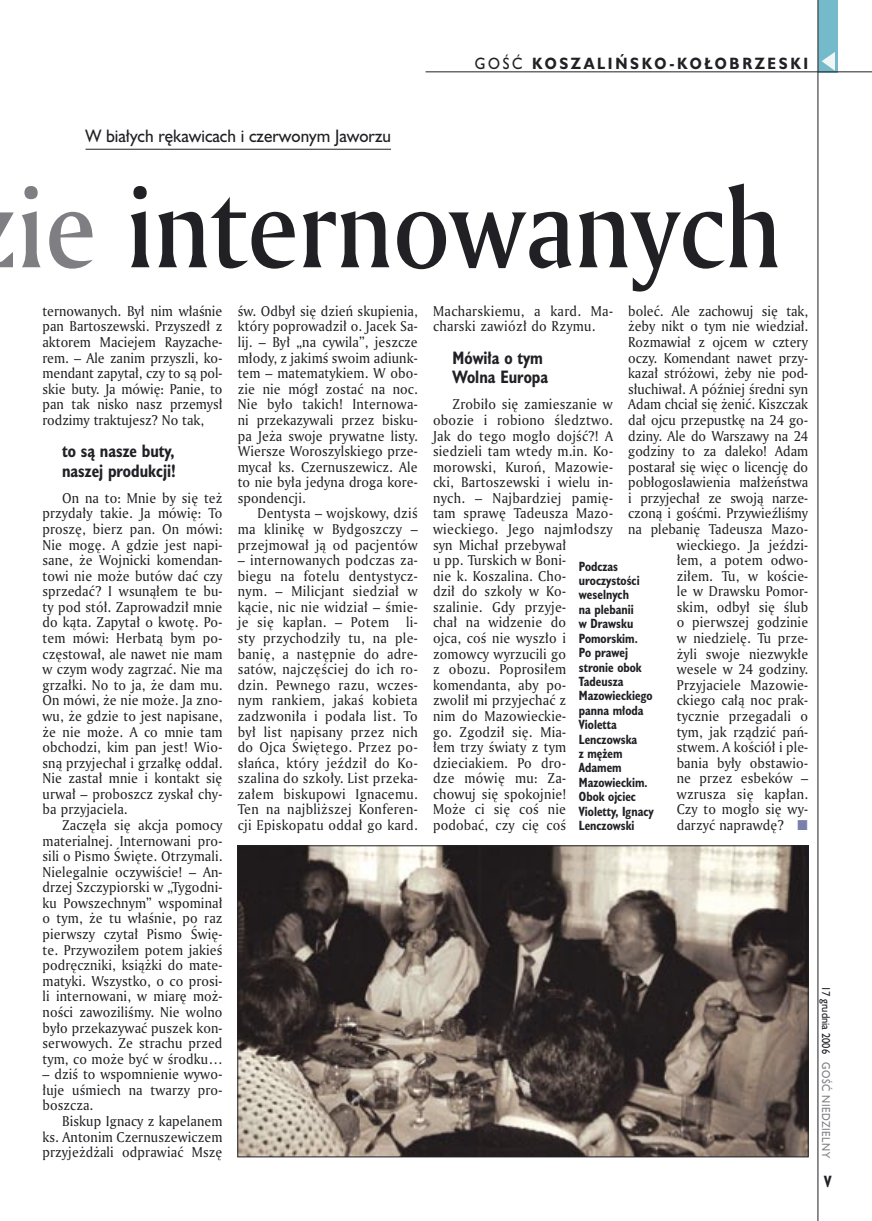
<style>
.page{position:relative;width:872px;height:1221px;background:#fff}
.page>*{position:absolute;margin:0;border:0;box-sizing:border-box;transform-origin:0 0}
.t1{font:108px "Amerigo Md PL";color:#212125;scale:.9 1}
._04_srodtytul_HuCB_11_pt{font:700 16.5px/19.5px "Humanst 521 Cn PL";color:#212125;scale:.94 1}
.t2{font:16.5px "Humanst 521 PL";color:#212125;scale:.94 1}
._15b_temat_prawo{font:700 15px "Humanst 521 PL";letter-spacing:.2em;color:#212125;scale:.9 1}
._17_pagina_prawa{font:700 15px "Humanst 521 Cn PL";color:#212125;scale:.94 1}
._01_body_tekst{font:13.8px/15.6px "Amerigo PL";letter-spacing:.01em;color:#212125;text-align:justify;scale:.94 1}
._09_podpis_zdjecia_HuCnB{font:700 12.3px/14.4px "Humanst 521 Cn PL";color:#212125;scale:.94 1}
._19a_data_prawa_GOSC{font:10.5px "Humanst 521 PL";letter-spacing:.05em;color:#7f7f83;scale:.9 1}
._19_data_prawa{font:10.5px "Humanst 521 PL";color:#212125;scale:.9 1}
.s1{font-weight:400}
.s2{color:#7f7f83}
</style>
<div class="page">
<div style="left:818px;top:0;width:19px;height:72px;background:#75baca"></div>
<hr style="left:817px;top:0;width:1px;height:1220px;background:#212125">
<svg style="left:821px;top:52px;width:14px;height:19px"></svg>
<hr style="left:425px;top:72px;width:447px;height:1px;background:#212125">
<hr style="left:85px;top:149px;width:306px;height:1px;background:#212125">
<img style="left:239px;top:847px;width:567px;height:307px">
<p class="_15b_temat_prawo" style="left:475px;top:53px;width:372px"><span class="s1">GOŚĆ</span> KOSZALIŃSKO-KOŁOBRZESKI</p>
<p class="t2" style="left:85px;top:125px;width:326px">W białych rękawicach i czerwonym Jaworzu</p>
<h1 class="t1" style="left:17px;top:156px;width:851px"><span class="s2">ie</span> internowanych</h1>
<p class="_01_body_tekst" style="left:43px;top:303px;width:193px">ternowanych. Był nim właśnie pan Bartoszewski. Przyszedł z aktorem Maciejem Rayzache&shy;rem. – Ale zanim przyszli, ko&shy;mendant zapytał, czy to są pol&shy;skie buty. Ja mówię: Panie, to pan tak nisko nasz przemysł rodzimy traktujesz? No tak,</p>
<p class="_04_srodtytul_HuCB_11_pt" style="left:62px;top:441px;width:122px">to są nasze buty, naszej produkcji!</p>
<p class="_01_body_tekst" style="left:43px;top:489px;width:193px;text-indent:20px">On na to: Mnie by się też przydały takie. Ja mówię: To proszę, bierz pan. On mówi:<br>Nie mogę. A gdzie jest napi&shy;sane, że Wojnicki komendan&shy;towi nie może butów dać czy sprzedać? I wsunąłem te bu&shy;ty pod stół. Zaprowadził mnie do kąta. Zapytał o kwotę. Po&shy;tem mówi: Herbatą bym po&shy;częstował, ale nawet nie mam w czym wody zagrzać. Nie ma grzałki. No to ja, że dam mu.<br>On mówi, że nie może. Ja zno&shy;wu, że gdzie to jest napisane, że nie może. A co mnie tam obchodzi, kim pan jest! Wio&shy;sną przyjechał i grzałkę oddał.<br>Nie zastał mnie i kontakt się urwał – proboszcz zyskał chy&shy;ba przyjaciela.</p>
<p class="_01_body_tekst" style="left:43px;top:816px;width:193px;text-indent:20px">Zaczęła się akcja pomocy materialnej. Internowani pro&shy;sili o Pismo Święte. Otrzymali.<br>Nielegalnie oczywiście! – An&shy;drzej Szczypiorski w „Tygodni&shy;ku Powszechnym” wspominał o tym, że tu właśnie, po raz pierwszy czytał Pismo Świę&shy;te. Przywoziłem potem jakieś podręczniki, książki do mate&shy;matyki. Wszystko, o co prosi&shy;li internowani, w miarę moż&shy;ności zawoziliśmy. Nie wolno było przekazywać puszek kon&shy;serwowych. Ze strachu przed tym, co może być w środku…</p>
<p class="_01_body_tekst" style="left:43px;top:1066px;width:193px">– dziś to wspomnienie wywo&shy;łuje uśmiech na twarzy pro&shy;boszcza.</p>
<p class="_01_body_tekst" style="left:43px;top:1112px;width:193px;text-indent:20px">Biskup Ignacy z kapelanem ks. Antonim Czernuszewiczem przyjeżdżali odprawiać Mszę</p>
<p class="_01_body_tekst" style="left:238px;top:303px;width:193px">św. Odbył się dzień skupienia, który poprowadził o. Jacek Sa&shy;lij. – Był „na cywila”, jeszcze młody, z jakimś swoim adiunk&shy;tem – matematykiem. W obo&shy;zie nie mógł zostać na noc.<br>Nie było takich! Internowa&shy;ni przekazywali przez bisku&shy;pa Jeża swoje prywatne listy.<br>Wiersze Woroszylskiego prze&shy;mycał ks. Czernuszewicz. Ale to nie była jedyna droga kore&shy;spondencji.</p>
<p class="_01_body_tekst" style="left:238px;top:505px;width:193px;text-indent:20px">Dentysta – wojskowy, dziś ma klinikę w Bydgoszczy – przejmował ją od pacjentów</p>
<p class="_01_body_tekst" style="left:238px;top:552px;width:193px">– internowanych podczas za&shy;biegu na fotelu dentystycz&shy;nym. – Milicjant siedział w kącie, nic nie widział – śmie&shy;je się kapłan. – Potem li&shy;sty przychodziły tu, na ple&shy;banię, a następnie do adre&shy;satów, najczęściej do ich ro&shy;dzin. Pewnego razu, wczes&shy;nym rankiem, jakaś kobieta zadzwoniła i podała list. To był list napisany przez nich do Ojca Świętego. Przez po&shy;słańca, który jeździł do Ko&shy;szalina do szkoły. List przeka&shy;załem biskupowi Ignacemu.<br>Ten na najbliższej Konferen&shy;cji Episkopatu oddał go kard.</p>
<p class="_01_body_tekst" style="left:433px;top:303px;width:193px">Macharskiemu, a kard. Ma&shy;charski zawiózł do Rzymu.</p>
<p class="_04_srodtytul_HuCB_11_pt" style="left:452px;top:347px;width:103px">Mówiła o tym<br>Wolna Europa</p>
<p class="_01_body_tekst" style="left:433px;top:396px;width:193px;text-align:left;text-indent:20px">Zrobiło się zamieszanie w obozie i robiono śledztwo.<br>Jak do tego mogło dojść?! A siedzieli tam wtedy m.in. Ko&shy;morowski, Kuroń, Mazowie&shy;cki, Bartoszewski i wielu in&shy;nych. – Najbardziej pamię&shy;tam sprawę Tadeusza Mazo&shy;wieckiego. Jego najmłodszy syn Michał przebywał<br>u pp. Turskich w Boni-<br>nie k. Koszalina. Cho-<br>dził do szkoły w Ko&shy;szalinie. Gdy przyje-<br>chał na widzenie do<br>ojca, coś nie wyszło i zomowcy wyrzucili go<br>z obozu. Poprosiłem komendanta, aby po-<br>zwolił mi przyjechać z<br>nim do Mazowieckie-<br>go. Zgodził się. Mia-<br>łem trzy światy z tym dzieciakiem. Po dro-<br>dze mówię mu: Za-<br>chowuj się spokojnie!<br>Może ci się coś nie podobać, czy cię coś</p>
<p class="_01_body_tekst" style="left:628px;top:303px;width:193px">boleć. Ale zachowuj się tak,</p>
<p class="_01_body_tekst" style="left:628px;top:318px;width:193px">żeby nikt o tym nie wiedział.</p>
<p class="_01_body_tekst" style="left:628px;top:334px;width:193px">Rozmawiał z ojcem w cztery</p>
<p class="_01_body_tekst" style="left:628px;top:349px;width:193px">oczy. Komendant nawet przy-</p>
<p class="_01_body_tekst" style="left:628px;top:365px;width:193px">kazał stróżowi, żeby nie pod-</p>
<p class="_01_body_tekst" style="left:628px;top:380px;width:193px">słuchiwał. A później średni syn</p>
<p class="_01_body_tekst" style="left:628px;top:396px;width:193px">Adam chciał się żenić. Kiszczak</p>
<p class="_01_body_tekst" style="left:628px;top:412px;width:193px">dał ojcu przepustkę na 24 go-</p>
<p class="_01_body_tekst" style="left:628px;top:427px;width:193px">dziny. Ale do Warszawy na 24</p>
<p class="_01_body_tekst" style="left:628px;top:443px;width:193px">godziny to za daleko! Adam</p>
<p class="_01_body_tekst" style="left:628px;top:458px;width:193px">postarał się więc o licencję do</p>
<p class="_01_body_tekst" style="left:628px;top:474px;width:193px">pobłogosławienia małżeństwa</p>
<p class="_01_body_tekst" style="left:628px;top:489px;width:193px">i przyjechał ze swoją narze-</p>
<p class="_01_body_tekst" style="left:628px;top:505px;width:193px">czoną i gośćmi. Przywieźliśmy</p>
<p class="_01_body_tekst" style="left:628px;top:521px;width:193px">na plebanię Tadeusza Mazo-</p>
<p class="_01_body_tekst" style="left:676px;top:536px;width:141px">wieckiego. Ja jeździ-</p>
<p class="_01_body_tekst" style="left:676px;top:552px;width:141px">łem, a potem odwo-</p>
<p class="_01_body_tekst" style="left:676px;top:567px;width:141px">ziłem. Tu, w koście-</p>
<p class="_01_body_tekst" style="left:676px;top:583px;width:141px">le w Drawsku Pomor-</p>
<p class="_01_body_tekst" style="left:676px;top:598px;width:141px">skim, odbył się ślub</p>
<p class="_01_body_tekst" style="left:676px;top:614px;width:141px">o pierwszej godzinie</p>
<p class="_01_body_tekst" style="left:676px;top:630px;width:141px">w niedzielę. Tu prze-</p>
<p class="_01_body_tekst" style="left:676px;top:645px;width:141px">żyli swoje niezwykłe</p>
<p class="_01_body_tekst" style="left:676px;top:661px;width:141px">wesele w 24 godziny.</p>
<p class="_01_body_tekst" style="left:676px;top:676px;width:141px">Przyjaciele Mazowie-</p>
<p class="_01_body_tekst" style="left:676px;top:692px;width:141px">ckiego całą noc prak-</p>
<p class="_01_body_tekst" style="left:676px;top:707px;width:141px">tycznie przegadali o</p>
<p class="_01_body_tekst" style="left:676px;top:723px;width:141px">tym, jak rządzić pań-</p>
<p class="_01_body_tekst" style="left:676px;top:739px;width:141px">stwem. A kościół i ple-</p>
<p class="_01_body_tekst" style="left:676px;top:754px;width:141px">bania były obstawio-</p>
<p class="_01_body_tekst" style="left:676px;top:770px;width:141px">ne przez esbeków –</p>
<p class="_01_body_tekst" style="left:676px;top:785px;width:141px">wzrusza się kapłan.</p>
<p class="_01_body_tekst" style="left:676px;top:801px;width:141px">Czy to mogło się wy-</p>
<p class="_01_body_tekst" style="left:676px;top:816px;width:115px">darzyć naprawdę?</p>
<p class="_09_podpis_zdjecia_HuCnB" style="left:579px;top:558px;width:81px">Podczas uroczystości weselnych<br>na plebanii<br>w Drawsku<br>Pomorskim.<br>Po prawej stronie obok<br>Tadeusza<br>Mazowieckiego panna młoda<br>Violetta<br>Lenczowska<br>z mężem<br>Adamem<br>Mazowieckim.<br>Obok ojciec<br>Violetty, Ignacy<br>Lenczowski</p>
<p class="_19_data_prawa" style="left:833px;top:985px;width:77px;rotate:90deg">17 grudnia 2006</p>
<p class="_19a_data_prawa_GOSC" style="left:833px;top:1062px;width:108px;rotate:90deg">GOŚĆ NIEDZIELNY</p>
<p class="_17_pagina_prawa" style="left:824px;top:1171px;width:9px">V</p>
</div>
